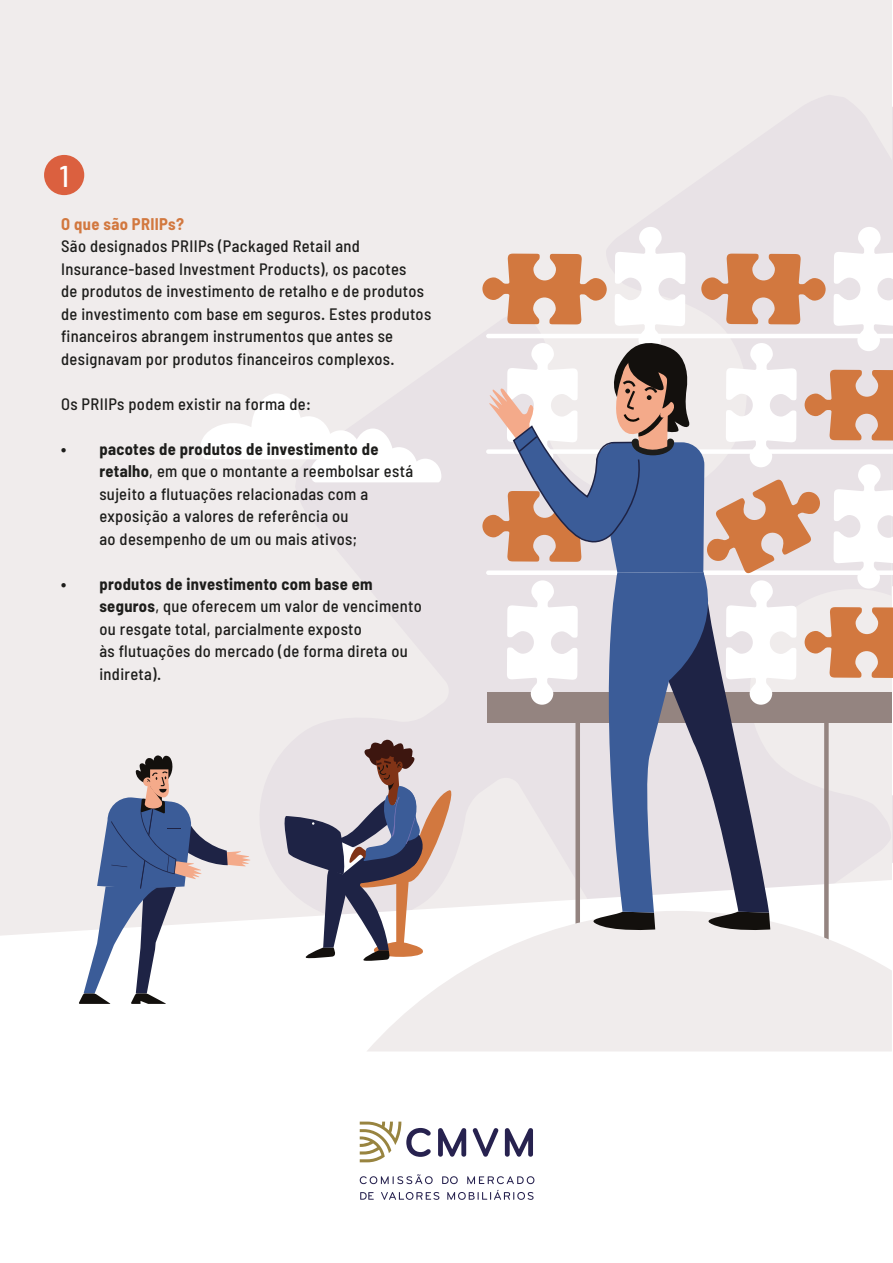
<style>
.page{position:relative;width:893px;height:1263px;background:#fff}
.page>*{position:absolute;margin:0;border:0;box-sizing:border-box;transform-origin:0 0}
.t1{font:500 30px "Barlow";color:#fff}
.t2{font:500 semi-condensed 16.5px/22.5px "Barlow";letter-spacing:.02em;color:#1d1d1b}
.t3{font:700 semi-condensed 16.5px "Barlow";letter-spacing:.02em;color:#d2783f}
.s1{font-weight:700}
</style>
<div class="page">
<div style="left:0;top:0;width:892px;height:1051px;background:#f0ecec"></div>
<svg style="left:0;top:906px;width:482px;height:145px;background:#fdfdfd"></svg>
<svg style="left:281px;top:739px;width:179px;height:223px"></svg>
<svg style="left:200px;top:394px;width:241px;height:88px"></svg>
<svg style="left:79px;top:755px;width:172px;height:249px"></svg>
<svg style="left:366px;top:911px;width:526px;height:140px"></svg>
<svg style="left:482px;top:227px;width:411px;height:706px"></svg>
<div style="left:44px;top:155px;width:40px;height:40px;background:#db603f;border-radius:50%"></div>
<svg style="left:438px;top:1128px;width:28px;height:29px"></svg>
<svg style="left:473px;top:1128px;width:25px;height:29px"></svg>
<svg style="left:505px;top:1128px;width:28px;height:29px"></svg>
<svg style="left:360px;top:1174px;width:73px;height:10px"></svg>
<svg style="left:442px;top:1176px;width:16px;height:8px"></svg>
<svg style="left:467px;top:1176px;width:67px;height:8px"></svg>
<svg style="left:360px;top:1192px;width:14px;height:8px"></svg>
<svg style="left:381px;top:1192px;width:58px;height:8px"></svg>
<svg style="left:447px;top:1190px;width:87px;height:10px"></svg>
<svg style="left:360px;top:1121px;width:71px;height:41px"></svg>
<h1 class="t1" style="left:59px;top:157px;width:12px">1</h1>
<p class="t3" style="left:61px;top:213px;width:124px">O que são PRIIPs?</p>
<p class="t2" style="left:61px;top:234px;width:372px">São designados PRIIPs (Packaged Retail and Insurance-based Investment Products), os pacotes<br>de produtos de investimento de retalho e de produtos de investimento com base em seguros. Estes produtos financeiros abrangem instrumentos que antes se designavam por produtos financeiros complexos.</p>
<p class="t2" style="left:61px;top:392px;width:251px">Os PRIIPs podem existir na forma de:</p>
<p class="t2" style="left:99px;top:437px;width:315px;text-indent:-38px"><span class="s1">• pacotes de produtos de investimento de retalho</span>, em que o montante a reembolsar está sujeito a flutuações relacionadas com a exposição a valores de referência ou<br>ao desempenho de um ou mais ativos;</p>
<p class="t2" style="left:99px;top:572px;width:324px;text-indent:-38px"><span class="s1">• produtos de investimento com base em seguros</span>, que oferecem um valor de vencimento ou resgate total, parcialmente exposto<br>às flutuações do mercado (de forma direta ou indireta).</p>
</div>
